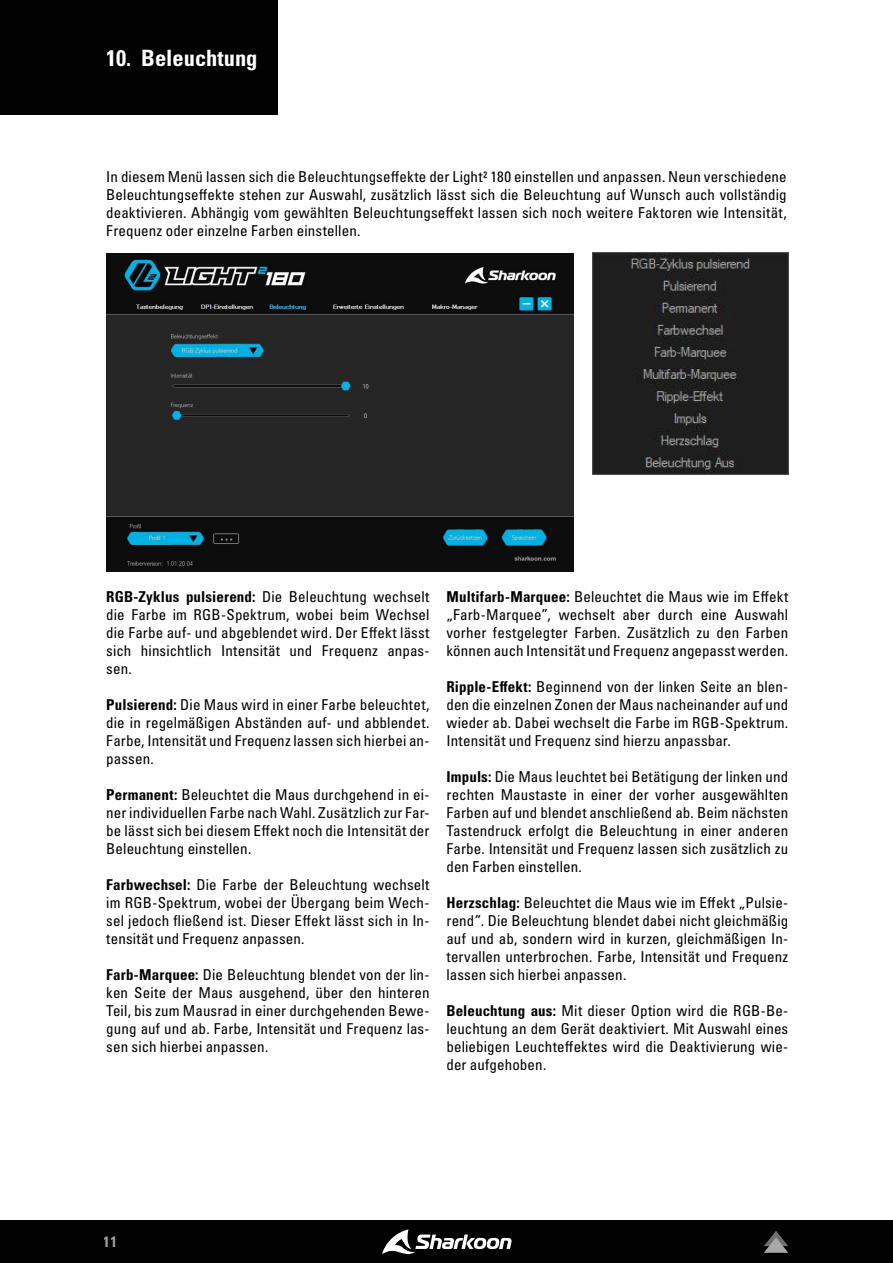
<style>
.page{position:relative;width:893px;height:1263px;background:#fff}
.page>*{position:absolute;margin:0;border:0;box-sizing:border-box;transform-origin:0 0}
.t1{font:22.5px "Univers LTCYR 67 Bold Cond";color:#fff}
.t2{font:condensed 15px/18px "Univers LTCYR 57";letter-spacing:.01em;color:#000;text-align:justify}
.t3{font:15px "Univers LTCYR 67 Bold Cond";color:#e3e3e3}
.s1{font-family:"Univers LTCYR 67 Bold Cond";font-stretch:normal}
</style>
<div class="page">
<div style="left:0;top:1220px;width:893px;height:43px;background:#020203"></div>
<svg style="left:764px;top:1231px;width:24px;height:22px"></svg>
<svg style="left:382px;top:1229px;width:130px;height:26px"></svg>
<img style="left:106px;top:253px;width:467px;height:319px">
<img style="left:593px;top:253px;width:195px;height:222px">
<div style="left:0;top:0;width:277px;height:115px;background:#020203"></div>
<h1 class="t1" style="left:106px;top:44px;width:153px">10. Beleuchtung</h1>
<p class="t2" style="left:106px;top:167px;width:682px">In diesem Menü lassen sich die Beleuchtungseffekte der Light² 180 einstellen und anpassen. Neun verschiedene Beleuchtungseffekte stehen zur Auswahl, zusätzlich lässt sich die Beleuchtung auf Wunsch auch vollständig deaktivieren. Abhängig vom gewählten Beleuchtungseffekt lassen sich noch weitere Faktoren wie Intensität, Frequenz oder einzelne Farben einstellen.</p>
<p class="t2" style="left:106px;top:587px;width:325px"><span class="s1">RGB-Zyklus pulsierend:</span> Die Beleuchtung wechselt die Farbe im RGB-Spektrum, wobei beim Wechsel die Farbe auf- und abgeblendet wird. Der Effekt lässt sich hinsichtlich Intensität und Frequenz anpas&shy;sen.</p>
<p class="t2" style="left:106px;top:695px;width:325px"><span class="s1">Pulsierend:</span> Die Maus wird in einer Farbe beleuchtet, die in regelmäßigen Abständen auf- und abblendet.<br>Farbe, Intensität und Frequenz lassen sich hierbei an&shy;passen.</p>
<p class="t2" style="left:106px;top:785px;width:325px"><span class="s1">Permanent:</span> Beleuchtet die Maus durchgehend in ei&shy;ner individuellen Farbe nach Wahl. Zusätzlich zur Far&shy;be lässt sich bei diesem Effekt noch die Intensität der Beleuchtung einstellen.</p>
<p class="t2" style="left:106px;top:875px;width:325px"><span class="s1">Farbwechsel:</span> Die Farbe der Beleuchtung wechselt im RGB-Spektrum, wobei der Übergang beim Wech&shy;sel jedoch fließend ist. Dieser Effekt lässt sich in In&shy;tensität und Frequenz anpassen.</p>
<p class="t2" style="left:106px;top:965px;width:325px"><span class="s1">Farb-Marquee:</span> Die Beleuchtung blendet von der lin&shy;ken Seite der Maus ausgehend, über den hinteren Teil, bis zum Mausrad in einer durchgehenden Bewe&shy;gung auf und ab. Farbe, Intensität und Frequenz las&shy;sen sich hierbei anpassen.</p>
<p class="t2" style="left:446px;top:587px;width:343px"><span class="s1">Multifarb-Marquee:</span> Beleuchtet die Maus wie im Effekt „Farb-Marquee”, wechselt aber durch eine Auswahl vorher festgelegter Farben. Zusätzlich zu den Farben können auch Intensität und Frequenz angepasst werden.</p>
<p class="t2" style="left:446px;top:677px;width:343px"><span class="s1">Ripple-Effekt:</span> Beginnend von der linken Seite an blen&shy;den die einzelnen Zonen der Maus nacheinander auf und wieder ab. Dabei wechselt die Farbe im RGB-Spektrum.<br>Intensität und Frequenz sind hierzu anpassbar.</p>
<p class="t2" style="left:446px;top:767px;width:343px"><span class="s1">Impuls:</span> Die Maus leuchtet bei Betätigung der linken und rechten Maustaste in einer der vorher ausgewählten Farben auf und blendet anschließend ab. Beim nächsten Tastendruck erfolgt die Beleuchtung in einer anderen Farbe. Intensität und Frequenz lassen sich zusätzlich zu den Farben einstellen.</p>
<p class="t2" style="left:446px;top:893px;width:343px"><span class="s1">Herzschlag:</span> Beleuchtet die Maus wie im Effekt „Pulsie&shy;rend”. Die Beleuchtung blendet dabei nicht gleichmäßig auf und ab, sondern wird in kurzen, gleichmäßigen In&shy;tervallen unterbrochen. Farbe, Intensität und Frequenz lassen sich hierbei anpassen.</p>
<p class="t2" style="left:446px;top:1001px;width:343px"><span class="s1">Beleuchtung aus:</span> Mit dieser Option wird die RGB-Be&shy;leuchtung an dem Gerät deaktiviert. Mit Auswahl eines beliebigen Leuchteffektes wird die Deaktivierung wie&shy;der aufgehoben.</p>
<p class="t3" style="left:104px;top:1232px;width:15px">11</p>
</div>
